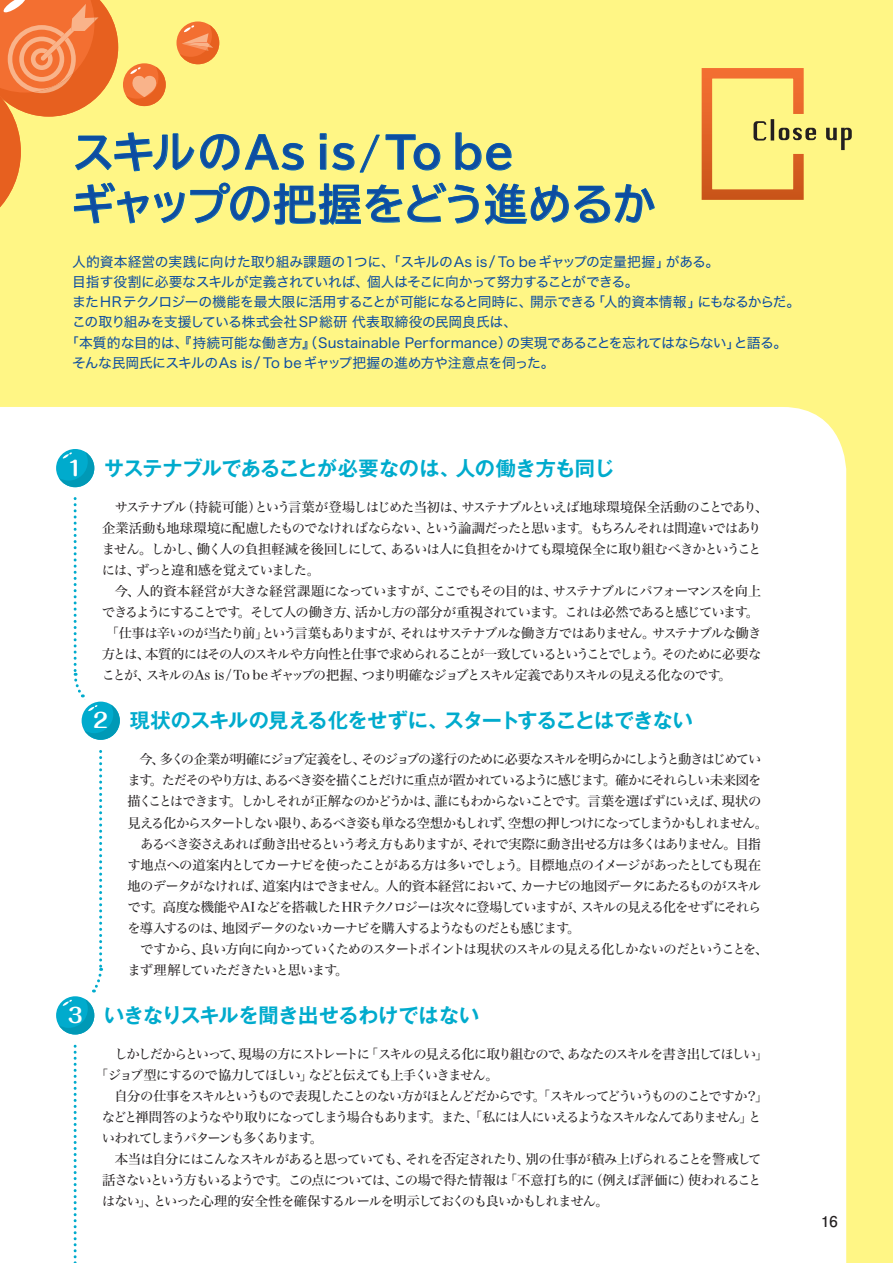
<style>
.page{position:relative;width:893px;height:1263px;background:#fff685}
.page>*{position:absolute;margin:0;border:0;box-sizing:border-box;transform-origin:0 0}
.t1{font:700 42.45px/52.1px "TBUD Go Std";letter-spacing:-.01em;color:#0d4da1}
.t2{font:700 20.25px "Gothic MB101 Pro De";letter-spacing:-.025em;color:#00abcd}
.t3{font:700 20.25px "Gothic MB101 Pro De";letter-spacing:-.045em;color:#00abcd}
.t4{font:700 20.25px "Maru Fo Pro";color:#fff}
.t5{font:700 14.85px "Futo Go B101 Pro";color:#231f20}
.t6{font:13.8px "Hira Kaku Std W4";letter-spacing:-.015em;color:#0d4da1}
.t7{font:13.8px "Hira Kaku Std W4";letter-spacing:-.035em;color:#0d4da1}
.t8{font:13.35px/21px "Hira Min Std W4";letter-spacing:-.09em;color:#231f20}
.t9{font:13.35px/21px "Hira Min Std W4";letter-spacing:-.12em;color:#231f20}
.t10{font:13.35px/21px "Hira Min Std W4";letter-spacing:-.11em;color:#231f20}
.t11{font:13.35px "Hira Min Std W4";letter-spacing:-.055em;color:#231f20}
.s1{font-family:"Hira Min Std W6";font-weight:400}
</style>
<div class="page">
<div style="left:0;top:407px;width:846px;height:856px;background:#fff"></div>
<svg style="left:701px;top:68px;width:151px;height:132px"></svg>
<div style="left:49px;top:441px;width:53px;height:54px;border:15px solid #fff;border-radius:50%"></div>
<div style="left:74px;top:694px;width:53px;height:53px;border:15px solid #fff;border-radius:50%"></div>
<div style="left:49px;top:989px;width:53px;height:53px;border:15px solid #fff;border-radius:50%"></div>
<svg style="left:0;top:0;width:655px;height:225px"></svg>
<div style="left:56px;top:996px;width:38px;height:38px;background:#00abcd;border-radius:50%"></div>
<div style="left:56px;top:449px;width:38px;height:38px;background:#00abcd;border-radius:50%"></div>
<svg style="left:59px;top:452px;width:61px;height:811px;background:#ebf8fa"></svg>
<h1 class="t1" style="left:72px;top:127px;width:585px">スキルのAs is<span class="s1">/</span>To be<br>ギャップの把握をどう進めるか</h1>
<p class="t6" style="left:72px;top:251px;width:648px">人的資本経営の実践に向けた取り組み課題の１つに、「スキルのAs is/ To be ギャップの定量把握」がある。</p>
<p class="t7" style="left:72px;top:271px;width:568px">目指す役割に必要なスキルが定義されていれば、個人はそこに向かって努力することができる。</p>
<p class="t6" style="left:72px;top:292px;width:729px">またHRテクノロジーの機能を最大限に活用することが可能になると同時に、開示できる「人的資本情報」にもなるからだ。</p>
<p class="t6" style="left:72px;top:312px;width:447px">この取り組みを支援している株式会社SP総研 代表取締役の民岡良氏は、</p>
<p class="t6" style="left:65px;top:332px;width:724px">「本質的な目的は、『持続可能な働き方』（Sustainable Performance）の実現であることを忘れてはならない」と語る。</p>
<p class="t6" style="left:72px;top:352px;width:484px">そんな民岡氏にスキルのAs is/ To be ギャップ把握の進め方や注意点を伺った。</p>
<h2 class="t4" style="left:68px;top:452px;width:16px">1</h2>
<h2 class="t4" style="left:68px;top:999px;width:16px">3</h2>
<h2 class="t2" style="left:104px;top:451px;width:512px">サステナブルであることが必要なのは、人の働き方も同じ</h2>
<p class="t8" style="left:102px;top:496px;width:668px;text-indent:13px">サステナブル（持続可能）という言葉が登場しはじめた当初は、サステナブルといえば地球環境保全活動のことであり、企業活動も地球環境に配慮したものでなければならない、という論調だったと思います。もちろんそれは間違いではありません。しかし、働く人の負担軽減を後回しにして、あるいは人に負担をかけても環境保全に取り組むべきかということには、ずっと違和感を覚えていました。</p>
<p class="t11" style="left:115px;top:581px;width:648px">今、人的資本経営が大きな経営課題になっていますが、ここでもその目的は、サステナブルにパフォーマンスを向上</p>
<p class="t8" style="left:102px;top:601px;width:659px">できるようにすることです。そして人の働き方、活かし方の部分が重視されています。これは必然であると感じています。</p>
<p class="t8" style="left:106px;top:622px;width:657px">「仕事は辛いのが当たり前」という言葉もありますが、それはサステナブルな働き方ではありません。サステナブルな働き</p>
<p class="t8" style="left:102px;top:643px;width:661px">方とは、本質的にはその人のスキルや方向性と仕事で求められることが一致しているということでしょう。そのために必要な</p>
<p class="t8" style="left:102px;top:664px;width:631px">ことが、スキルのAs is / To be ギャップの把握、つまり明確なジョブとスキル定義でありスキルの見える化なのです。</p>
<h2 class="t4" style="left:93px;top:704px;width:16px">2</h2>
<h2 class="t3" style="left:130px;top:704px;width:565px">現状のスキルの見える化をせずに、スタートすることはできない</h2>
<p class="t8" style="left:139px;top:749px;width:623px">今、多くの企業が明確にジョブ定義をし、そのジョブの遂行のために必要なスキルを明らかにしようと動きはじめてい</p>
<p class="t8" style="left:127px;top:770px;width:635px">ます。ただそのやり方は、あるべき姿を描くことだけに重点が置かれているように感じます。確かにそれらしい未来図を</p>
<p class="t8" style="left:128px;top:791px;width:635px">描くことはできます。しかしそれが正解なのかどうかは、誰にもわからないことです。言葉を選ばずにいえば、現状の</p>
<p class="t8" style="left:128px;top:812px;width:642px">見える化からスタートしない限り、あるべき姿も単なる空想かもしれず、空想の押しつけになってしまうかもしれません。</p>
<p class="t8" style="left:140px;top:833px;width:623px">あるべき姿さえあれば動き出せるという考え方もありますが、それで実際に動き出せる方は多くはありません。目指</p>
<p class="t8" style="left:127px;top:854px;width:635px">す地点への道案内としてカーナビを使ったことがある方は多いでしょう。目標地点のイメージがあったとしても現在</p>
<p class="t8" style="left:128px;top:875px;width:635px">地のデータがなければ、道案内はできません。人的資本経営において、カーナビの地図データにあたるものがスキル</p>
<p class="t8" style="left:127px;top:896px;width:635px">です。高度な機能やAI などを搭載したHRテクノロジーは次々に登場していますが、スキルの見える化をせずにそれら</p>
<p class="t8" style="left:127px;top:917px;width:454px">を導入するのは、地図データのないカーナビを購入するようなものだとも感じます。</p>
<p class="t8" style="left:140px;top:938px;width:629px">ですから、良い方向に向かっていくためのスタートポイントは現状のスキルの見える化しかないのだということを、</p>
<p class="t8" style="left:127px;top:959px;width:223px">まず理解していただきたいと思います。</p>
<h2 class="t2" style="left:104px;top:998px;width:377px">いきなりスキルを聞き出せるわけではない</h2>
<p class="t10" style="left:95px;top:1043px;width:674px;text-indent:19px">しかしだからといって、現場の方にストレートに「スキルの見える化に取り組むので、あなたのスキルを書き出してほしい」「ジョブ型にするので協力してほしい」などと伝えても上手くいきません。</p>
<p class="t9" style="left:102px;top:1085px;width:668px;text-indent:13px">自分の仕事をスキルというもので表現したことのない方がほとんどだからです。「スキルってどういうもののことですか？」などと禅問答のようなやり取りになってしまう場合もあります。また、「私には人にいえるようなスキルなんてありません」といわれてしまうパターンも多くあります。</p>
<p class="t8" style="left:102px;top:1148px;width:661px;text-align:justify;text-indent:13px">本当は自分にはこんなスキルがあると思っていても、それを否定されたり、別の仕事が積み上げられることを警戒して話さないという方もいるようです。この点については、この場で得た情報は「不意打ち的に（例えば評価に）使われることはない」、といった心理的安全性を確保するルールを明示しておくのも良いかもしれません。</p>
<p class="t5" style="left:821px;top:1210px;width:18px">16</p>
</div>
